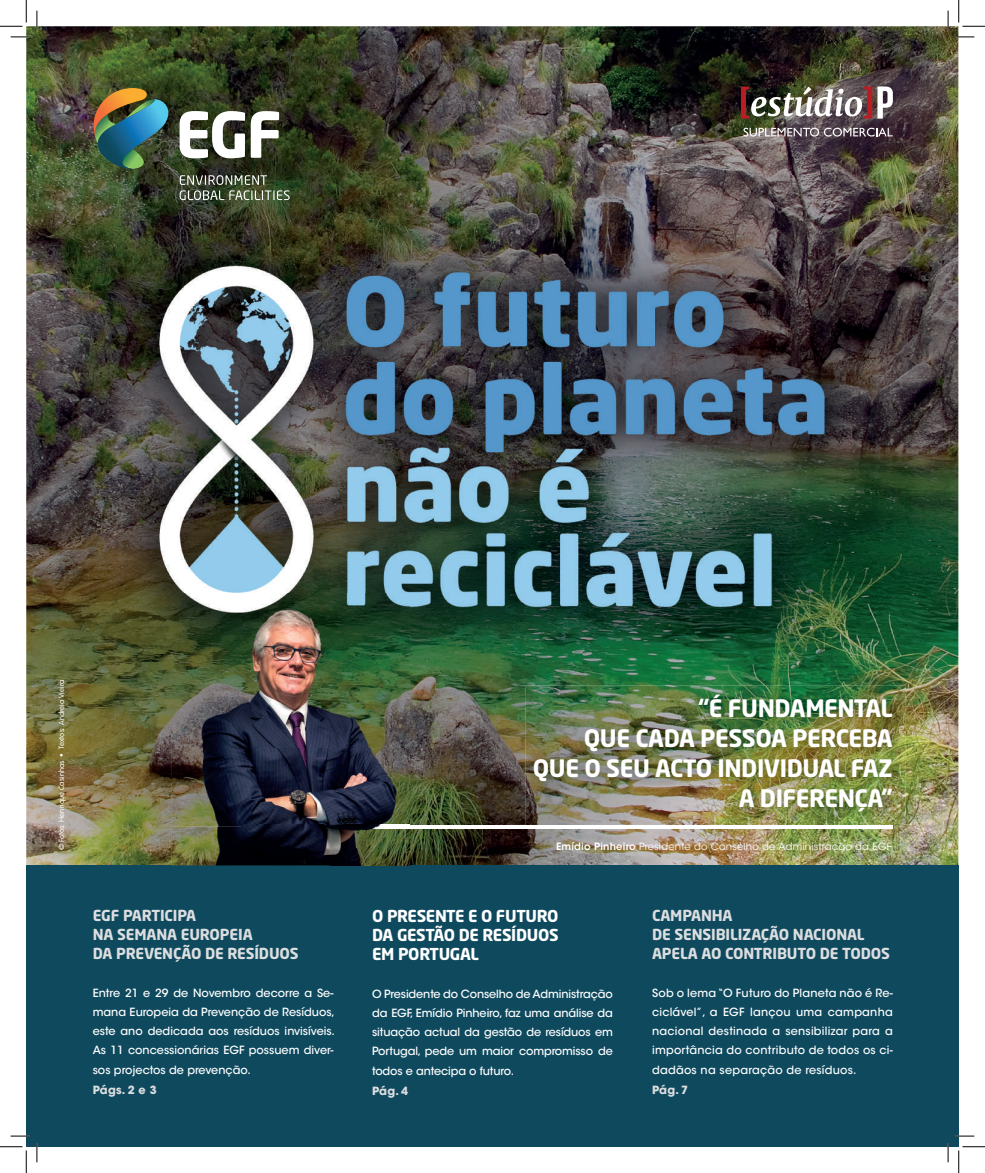
<style>
.page{position:relative;width:985px;height:1173px;background:#fff}
.page>*{position:absolute;margin:0;border:0;box-sizing:border-box;transform-origin:0 0}
.t1{font:700 23.75px/30px "Neo Sans";letter-spacing:-.02em;color:#fff;text-align:right}
.t2{font:700 16.25px/18.8px "Neo Sans";letter-spacing:-.02em;color:#fff;text-align:justify}
.t3{font:700 15px/18.8px "Neo Sans";letter-spacing:-.01em;color:#dcdddf}
.t4{font:500 11.25px/18.8px "ITC Avant Garde Std";color:#fff;text-align:justify}
.t5{font:500 11.25px "ITC Avant Garde Std";letter-spacing:.02em;color:#fff}
.t6{font:700 11.25px "ITC Avant Garde Std";letter-spacing:.02em;color:#dcdddf}
.t7{font:10px "ITC Avant Garde Std";letter-spacing:.02em;color:#fff}
.t8{font:300 7.5px "VAG Rounded";letter-spacing:.01em;color:#fff}
.s1{font-weight:600}
</style>
<div class="page">
<img style="left:26px;top:26px;width:932px;height:839px">
<div style="left:26px;top:865px;width:932px;height:281px;background:#0e495e"></div>
<svg style="left:743px;top:128px;width:149px;height:8px"></svg>
<img style="left:740px;top:86px;width:152px;height:33px">
<img style="left:88px;top:88px;width:84px;height:82px">
<svg style="left:179px;top:175px;width:110px;height:25px;background:#5d6953"></svg>
<svg style="left:179px;top:111px;width:66px;height:47px"></svg>
<svg style="left:251px;top:111px;width:28px;height:47px"></svg>
<img style="left:525px;top:685px;width:380px;height:139px">
<svg style="left:409px;top:824px;width:483px;height:4px"></svg>
<img style="left:172px;top:593px;width:237px;height:155px">
<img style="left:172px;top:748px;width:79px;height:78px">
<img style="left:251px;top:748px;width:158px;height:76px">
<img style="left:172px;top:826px;width:158px;height:39px">
<img style="left:330px;top:828px;width:79px;height:37px">
<img style="left:241px;top:824px;width:168px;height:4px">
<svg style="left:11px;top:36px;width:18px;height:2px"></svg>
<svg style="left:955px;top:36px;width:19px;height:2px"></svg>
<svg style="left:11px;top:1135px;width:18px;height:1px"></svg>
<svg style="left:955px;top:1135px;width:19px;height:1px"></svg>
<svg style="left:36px;top:11px;width:2px;height:18px"></svg>
<svg style="left:36px;top:1143px;width:2px;height:19px"></svg>
<svg style="left:947px;top:11px;width:1px;height:18px"></svg>
<svg style="left:947px;top:1143px;width:1px;height:19px"></svg>
<svg style="left:0;top:0;width:27px;height:27px"></svg>
<svg style="left:0;top:1146px;width:27px;height:26px"></svg>
<svg style="left:958px;top:0;width:26px;height:27px"></svg>
<svg style="left:958px;top:1146px;width:26px;height:26px"></svg>
<p class="t8" style="left:57px;top:850px;width:172px;rotate:-90deg">© Fotos: Henrique Casinhas • Textos: Andreia Vieira</p>
<h3 class="t3" style="left:93px;top:905px;width:207px">EGF PARTICIPA<br>NA SEMANA EUROPEIA<br>DA PREVENÇÃO DE RESÍDUOS</h3>
<p class="t4" style="left:93px;top:983px;width:244px;text-align:left">Entre 21 e 29 de Novembro decorre a Se&shy;mana Europeia da Prevenção de Resíduos, este ano dedicada aos resíduos invisíveis.<br>As 11 concessionárias EGF possuem diver-</p>
<p class="t4" style="left:93px;top:1060px;width:160px">sos projectos de prevenção.</p>
<p class="t6" style="left:93px;top:1082px;width:65px">Págs. 2 e 3</p>
<h1 class="t1" style="left:533px;top:692px;width:361px">“É FUNDAMENTAL<br>QUE CADA PESSOA PERCEBA<br>QUE O SEU ACTO INDIVIDUAL FAZ<br>A DIFERENÇA”</h1>
<p class="t7" style="left:556px;top:840px;width:337px"><span class="s1">Emídio Pinheiro</span> Presidente do Conselho de Administração da EGF</p>
<h2 class="t2" style="left:372px;top:906px;width:188px">O PRESENTE E O FUTURO DA GESTÃO DE RESÍDUOS EM PORTUGAL</h2>
<p class="t4" style="left:372px;top:984px;width:242px">O Presidente do Conselho de Administração da EGF, Emídio Pinheiro, faz uma análise da situação actual da gestão de resíduos em Portugal, pede um maior compromisso de</p>
<p class="t4" style="left:372px;top:1061px;width:143px">todos e antecipa o futuro.</p>
<p class="t6" style="left:372px;top:1083px;width:38px">Pág. 4</p>
<h3 class="t3" style="left:652px;top:905px;width:239px">CAMPANHA<br>DE SENSIBILIZAÇÃO NACIONAL<br>APELA AO CONTRIBUTO DE TODOS</h3>
<p class="t4" style="left:652px;top:983px;width:242px">Sob o lema “O Futuro do Planeta não é Re&shy;ciclável”, a EGF lançou uma campanha nacional destinada a sensibilizar para a importância do contributo de todos os ci-</p>
<p class="t5" style="left:652px;top:1062px;width:206px">dadãos na separação de resíduos.</p>
<p class="t6" style="left:652px;top:1082px;width:38px">Pág. 7</p>
</div>
